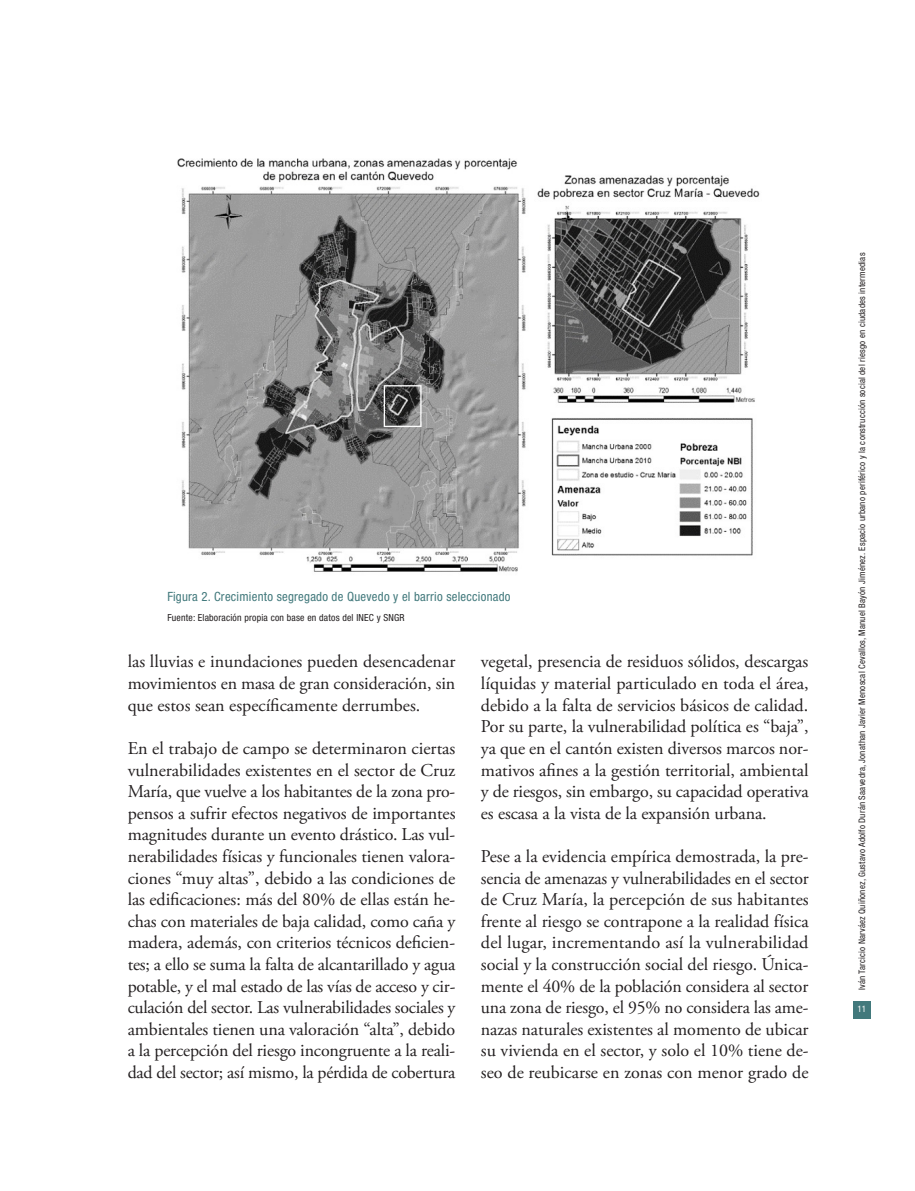
<style>
.page{position:relative;width:915px;height:1191px;background:#fff}
.page>*{position:absolute;margin:0;border:0;box-sizing:border-box;transform-origin:0 0}
.Cuerpo_texto_2{font:18px/21.6px "Adobe Garamond Pro";letter-spacing:-.005em;color:#231f20;text-align:justify}
.Figura-Tabla{font:condensed 12.75px "Helvetica Neue LT Std";letter-spacing:.02em;color:#42797c}
.Fuente{font:condensed 9.75px "Helvetica Neue LT Std";letter-spacing:.02em;color:#231f20}
.t1{font:condensed 9px "Helvetica Neue LT Std";letter-spacing:.02em;color:#231f20}
.t2{font:condensed 9px "Helvetica Neue LT Std";color:#fff}
</style>
<div class="page">
<div style="left:852px;top:1000px;width:18px;height:18px;background:#42797c"></div>
<img style="left:177px;top:158px;width:583px;height:414px">
<p class="Figura-Tabla" style="left:167px;top:589px;width:344px">Figura 2. Crecimiento segregado de Quevedo y el barrio seleccionado</p>
<p class="Fuente" style="left:167px;top:612px;width:238px">Fuente: Elaboración propia con base en datos del INEC y SNGR</p>
<p class="Cuerpo_texto_2" style="left:128px;top:651px;width:329px">las lluvias e inundaciones pueden desencadenar movimientos en masa de gran consideración, sin que estos sean específicamente derrumbes.</p>
<p class="Cuerpo_texto_2" style="left:128px;top:738px;width:329px">En el trabajo de campo se determinaron ciertas vulnerabilidades existentes en el sector de Cruz María, que vuelve a los habitantes de la zona pro&shy;pensos a sufrir efectos negativos de importantes magnitudes durante un evento drástico. Las vul&shy;nerabilidades físicas y funcionales tienen valora&shy;ciones “muy altas”, debido a las condiciones de las edificaciones: más del 80% de ellas están he&shy;chas con materiales de baja calidad, como caña y madera, además, con criterios técnicos deficien&shy;tes; a ello se suma la falta de alcantarillado y agua potable, y el mal estado de las vías de acceso y cir&shy;culación del sector. Las vulnerabilidades sociales y ambientales tienen una valoración “alta”, debido a la percepción del riesgo incongruente a la reali&shy;dad del sector; así mismo, la pérdida de cobertura</p>
<p class="Cuerpo_texto_2" style="left:480px;top:651px;width:329px">vegetal, presencia de residuos sólidos, descargas líquidas y material particulado en toda el área, debido a la falta de servicios básicos de calidad.<br>Por su parte, la vulnerabilidad política es “baja”, ya que en el cantón existen diversos marcos nor&shy;mativos afines a la gestión territorial, ambiental y de riesgos, sin embargo, su capacidad operativa es escasa a la vista de la expansión urbana.</p>
<p class="Cuerpo_texto_2" style="left:480px;top:846px;width:329px">Pese a la evidencia empírica demostrada, la pre&shy;sencia de amenazas y vulnerabilidades en el sector de Cruz María, la percepción de sus habitantes frente al riesgo se contrapone a la realidad física del lugar, incrementando así la vulnerabilidad social y la construcción social del riesgo. Única&shy;mente el 40% de la población considera al sector una zona de riesgo, el 95% no considera las ame&shy;nazas naturales existentes al momento de ubicar su vivienda en el sector, y solo el 10% tiene de&shy;seo de reubicarse en zonas con menor grado de</p>
<p class="t1" style="left:856px;top:990px;width:738px;rotate:-90deg">Iván Tarcicio Narváez Quiñonez, Gustavo Adolfo Durán Saavedra, Jonathan Javier Menoscal Cevallos, Manuel Bayón Jiménez. Espacio urbano periférico y la construcción social del riesgo en ciudades intermedias</p>
<p class="t2" style="left:857px;top:1004px;width:10px">11</p>
</div>
